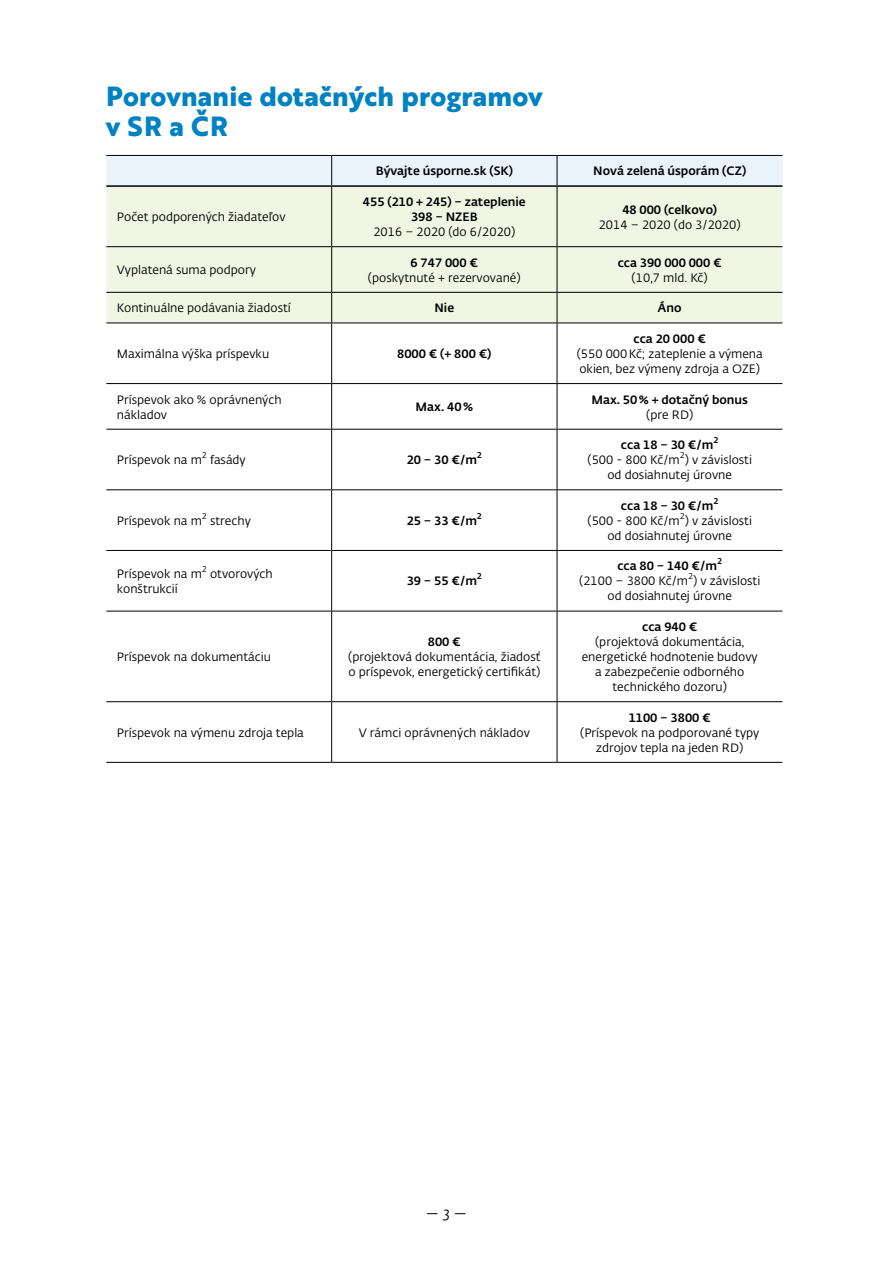
<style>
.page{position:relative;width:893px;height:1263px;background:#fff}
.page>*{position:absolute;margin:0;border:0;box-sizing:border-box;transform-origin:0 0}
.t1{font:700 27px/30px "Brother 1816 Extra";letter-spacing:.01em;color:#0082c3}
.t2{font:italic 15px "Fedra Sans Alt Pro";color:#000}
.t3{font:12px/15px "Fedra Sans Alt Pro";color:#000}
.t4{font:500 12px/15px "Fedra Sans Alt Pro";color:#000;text-align:center}
.t5{font:8.4px "Fedra Sans Alt Pro";color:#000}
.t6{font:500 8.4px "Fedra Sans Alt Pro";color:#000}
</style>
<div class="page">
<div style="left:106px;top:187px;width:676px;height:136px;background:#f1f6e4"></div>
<div style="left:106px;top:156px;width:676px;height:29px;background:#eaf2fb"></div>
<hr style="left:331px;top:187px;width:1px;height:59px;background:#000">
<hr style="left:557px;top:187px;width:1px;height:59px;background:#000">
<hr style="left:331px;top:293px;width:1px;height:30px;background:#000">
<hr style="left:557px;top:293px;width:1px;height:30px;background:#000">
<hr style="left:331px;top:384px;width:1px;height:45px;background:#000">
<hr style="left:557px;top:384px;width:1px;height:45px;background:#000">
<hr style="left:106px;top:429px;width:226px;height:1px;background:#000">
<hr style="left:332px;top:429px;width:225px;height:1px;background:#000">
<hr style="left:331px;top:430px;width:1px;height:59px;background:#000">
<hr style="left:557px;top:429px;width:225px;height:1px;background:#000">
<hr style="left:557px;top:430px;width:1px;height:59px;background:#000">
<hr style="left:106px;top:489px;width:226px;height:1px;background:#000">
<hr style="left:332px;top:489px;width:225px;height:1px;background:#000">
<hr style="left:331px;top:490px;width:1px;height:60px;background:#000">
<hr style="left:557px;top:489px;width:225px;height:1px;background:#000">
<hr style="left:557px;top:490px;width:1px;height:60px;background:#000">
<hr style="left:106px;top:550px;width:226px;height:1px;background:#000">
<hr style="left:332px;top:550px;width:225px;height:1px;background:#000">
<hr style="left:331px;top:551px;width:1px;height:60px;background:#000">
<hr style="left:557px;top:550px;width:225px;height:1px;background:#000">
<hr style="left:557px;top:551px;width:1px;height:60px;background:#000">
<hr style="left:106px;top:611px;width:226px;height:1px;background:#000">
<hr style="left:332px;top:611px;width:225px;height:1px;background:#000">
<hr style="left:331px;top:611px;width:1px;height:90px;background:#000">
<hr style="left:557px;top:611px;width:225px;height:1px;background:#000">
<hr style="left:557px;top:611px;width:1px;height:90px;background:#000">
<hr style="left:106px;top:701px;width:226px;height:1px;background:#000">
<hr style="left:332px;top:701px;width:225px;height:1px;background:#000">
<hr style="left:331px;top:702px;width:1px;height:60px;background:#000">
<hr style="left:557px;top:701px;width:225px;height:1px;background:#000">
<hr style="left:557px;top:702px;width:1px;height:60px;background:#000">
<hr style="left:106px;top:762px;width:226px;height:1px;background:#000">
<hr style="left:332px;top:762px;width:225px;height:1px;background:#000">
<hr style="left:557px;top:762px;width:225px;height:1px;background:#000">
<hr style="left:106px;top:155px;width:226px;height:1px;background:#000">
<hr style="left:332px;top:155px;width:225px;height:1px;background:#000">
<hr style="left:557px;top:155px;width:225px;height:1px;background:#000">
<hr style="left:106px;top:185px;width:226px;height:2px;background:#000">
<hr style="left:332px;top:185px;width:225px;height:2px;background:#000">
<hr style="left:557px;top:185px;width:225px;height:2px;background:#000">
<hr style="left:106px;top:246px;width:226px;height:1px;background:#000">
<hr style="left:106px;top:292px;width:226px;height:1px;background:#000">
<hr style="left:332px;top:246px;width:225px;height:1px;background:#000">
<hr style="left:331px;top:247px;width:1px;height:45px;background:#000">
<hr style="left:332px;top:292px;width:225px;height:1px;background:#000">
<hr style="left:557px;top:246px;width:225px;height:1px;background:#000">
<hr style="left:557px;top:247px;width:1px;height:45px;background:#000">
<hr style="left:557px;top:292px;width:225px;height:1px;background:#000">
<hr style="left:106px;top:323px;width:226px;height:1px;background:#000">
<hr style="left:106px;top:383px;width:226px;height:1px;background:#000">
<hr style="left:332px;top:323px;width:225px;height:1px;background:#000">
<hr style="left:331px;top:323px;width:1px;height:60px;background:#000">
<hr style="left:332px;top:383px;width:225px;height:1px;background:#000">
<hr style="left:557px;top:323px;width:225px;height:1px;background:#000">
<hr style="left:557px;top:323px;width:1px;height:60px;background:#000">
<hr style="left:557px;top:383px;width:225px;height:1px;background:#000">
<h1 class="t1" style="left:106px;top:81px;width:438px">Porovnanie dotačných programov v SR a ČR</h1>
<p class="t4" style="left:376px;top:163px;width:139px">Bývajte úsporne.sk (SK)</p>
<p class="t4" style="left:593px;top:163px;width:154px">Nová zelená úsporám (CZ)</p>
<p class="t3" style="left:117px;top:209px;width:170px">Počet podporených žiadateľov</p>
<p class="t4" style="left:363px;top:194px;width:164px">455 (210 + 245) – zateplenie<br>398 – NZEB</p>
<p class="t3" style="left:373px;top:224px;width:143px">2016 – 2020 (do 6/2020)</p>
<p class="t4" style="left:622px;top:201px;width:96px">48 000 (celkovo)</p>
<p class="t3" style="left:599px;top:216px;width:143px">2014 – 2020 (do 3/2020)</p>
<p class="t3" style="left:117px;top:262px;width:140px">Vyplatená suma podpory</p>
<p class="t4" style="left:411px;top:254px;width:69px">6 747 000 €</p>
<p class="t3" style="left:368px;top:270px;width:154px">(poskytnuté + rezervované)</p>
<p class="t4" style="left:618px;top:254px;width:106px">cca 390 000 000 €</p>
<p class="t3" style="left:632px;top:270px;width:78px">(10,7 mld. Kč)</p>
<p class="t3" style="left:117px;top:300px;width:175px">Kontinuálne podávania žiadostí</p>
<p class="t4" style="left:434px;top:300px;width:21px">Nie</p>
<p class="t4" style="left:658px;top:300px;width:25px">Áno</p>
<p class="t3" style="left:117px;top:346px;width:154px">Maximálna výška príspevku</p>
<p class="t4" style="left:397px;top:345px;width:96px">8000 € (+ 800 €)</p>
<p class="t4" style="left:633px;top:330px;width:74px">cca 20 000 €</p>
<p class="t3" style="left:577px;top:346px;width:188px">(550 000Kč; zateplenie a výmena okien, bez výmeny zdroja a OZE)</p>
<p class="t3" style="left:117px;top:391px;width:166px">Príspevok ako % oprávnených nákladov</p>
<p class="t4" style="left:416px;top:399px;width:59px">Max. 40%</p>
<p class="t3" style="left:117px;top:452px;width:87px">Príspevok na m</p>
<p class="t5" style="left:202px;top:449px;width:7px">2</p>
<p class="t3" style="left:210px;top:452px;width:37px">fasády</p>
<p class="t4" style="left:407px;top:452px;width:72px">20 – 30 €/m</p>
<p class="t6" style="left:477px;top:449px;width:7px">2</p>
<p class="t3" style="left:117px;top:513px;width:87px">Príspevok na m</p>
<p class="t5" style="left:202px;top:510px;width:7px">2</p>
<p class="t3" style="left:210px;top:513px;width:42px">strechy</p>
<p class="t4" style="left:407px;top:512px;width:72px">25 – 33 €/m</p>
<p class="t6" style="left:477px;top:509px;width:7px">2</p>
<p class="t3" style="left:117px;top:566px;width:87px">Príspevok na m</p>
<p class="t5" style="left:202px;top:563px;width:7px">2</p>
<p class="t3" style="left:210px;top:566px;width:64px">otvorových</p>
<p class="t3" style="left:117px;top:581px;width:62px">konštrukcií</p>
<p class="t3" style="left:117px;top:649px;width:156px">Príspevok na dokumentáciu</p>
<p class="t4" style="left:407px;top:573px;width:72px">39 – 55 €/m</p>
<p class="t6" style="left:477px;top:570px;width:7px">2</p>
<p class="t4" style="left:428px;top:634px;width:34px">800 €</p>
<p class="t3" style="left:348px;top:649px;width:194px">(projektová dokumentácia, žiadosť o príspevok, energetický certifikát)</p>
<p class="t3" style="left:117px;top:725px;width:188px">Príspevok na výmenu zdroja tepla</p>
<p class="t3" style="left:359px;top:725px;width:173px">V rámci oprávnených nákladov</p>
<p class="t4" style="left:591px;top:391px;width:158px">Max. 50% + dotačný bonus</p>
<p class="t3" style="left:646px;top:406px;width:49px">(pre RD)</p>
<p class="t4" style="left:621px;top:437px;width:94px">cca 18 – 30 €/m</p>
<p class="t6" style="left:713px;top:434px;width:7px">2</p>
<p class="t3" style="left:587px;top:452px;width:166px">(500 - 800 Kč/m ) v závislosti</p>
<p class="t5" style="left:680px;top:449px;width:7px">2</p>
<p class="t3" style="left:607px;top:467px;width:126px">od dosiahnutej úrovne</p>
<p class="t4" style="left:621px;top:497px;width:94px">cca 18 – 30 €/m</p>
<p class="t6" style="left:713px;top:494px;width:7px">2</p>
<p class="t3" style="left:587px;top:513px;width:166px">(500 - 800 Kč/m ) v závislosti</p>
<p class="t5" style="left:680px;top:510px;width:7px">2</p>
<p class="t3" style="left:607px;top:528px;width:126px">od dosiahnutej úrovne</p>
<p class="t4" style="left:617px;top:558px;width:101px">cca 80 – 140 €/m</p>
<p class="t6" style="left:717px;top:555px;width:7px">2</p>
<p class="t3" style="left:579px;top:573px;width:183px">(2100 – 3800 Kč/m ) v závislosti</p>
<p class="t5" style="left:688px;top:571px;width:7px">2</p>
<p class="t3" style="left:607px;top:588px;width:126px">od dosiahnutej úrovne</p>
<p class="t4" style="left:642px;top:619px;width:57px">cca 940 €</p>
<p class="t3" style="left:582px;top:634px;width:178px;text-align:center">(projektová dokumentácia, energetické hodnotenie budovy a zabezpečenie odborného technického dozoru)</p>
<p class="t4" style="left:629px;top:709px;width:84px">1100 – 3800 €</p>
<p class="t3" style="left:580px;top:725px;width:181px;text-align:center">(Príspevok na podporované typy zdrojov tepla na jeden RD)</p>
<p class="t2" style="left:426px;top:1202px;width:43px">— 3 —</p>
</div>
